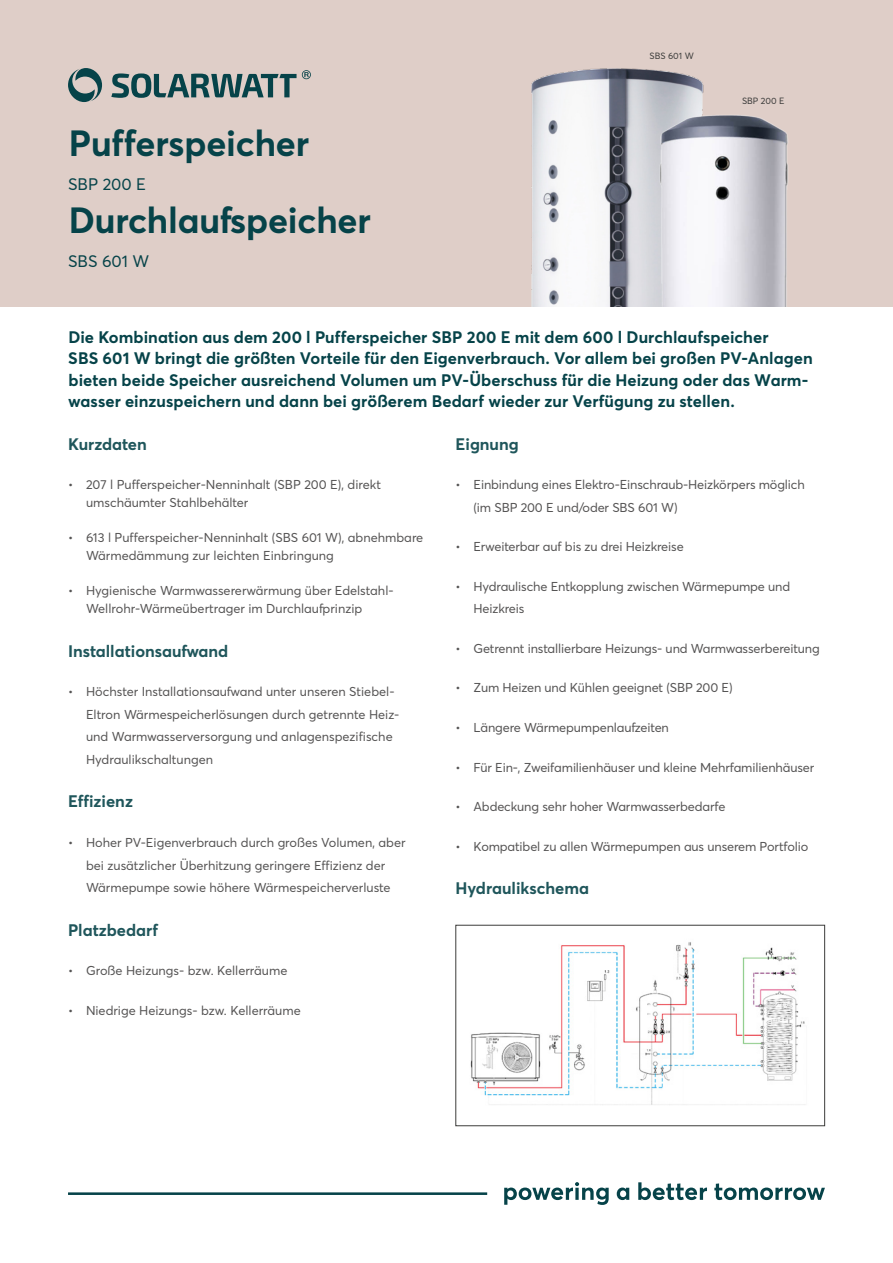
<style>
.page{position:relative;width:893px;height:1263px;background:#fff}
.page>*{position:absolute;margin:0;border:0;box-sizing:border-box;transform-origin:0 0}
.t1{font:700 36px "Averta";letter-spacing:-.005em;color:#064349}
.t2{font:700 16.5px/21.3px "Averta";letter-spacing:.005em;color:#064349}
.t3{font:700 16.5px "Averta";color:#1f565b}
.t4{font:16.5px "Averta";color:#064349}
.t5{font:12.75px/22.5px "Averta";color:#555454}
.t6{font:9px "Averta";color:#3c3c3b}
</style>
<div class="page">
<div style="left:0;top:0;width:893px;height:307px;background:#dfcec8"></div>
<svg style="left:68px;top:68px;width:243px;height:34px"></svg>
<svg style="left:68px;top:1182px;width:757px;height:23px"></svg>
<img style="left:470px;top:942px;width:335px;height:163px">
<div style="left:455px;top:925px;width:370px;height:201px;border:1px solid #3c3c3b"></div>
<img style="left:531px;top:68px;width:65px;height:239px">
<img style="left:596px;top:68px;width:192px;height:239px">
<h1 class="t1" style="left:69px;top:118px;width:242px">Pufferspeicher</h1>
<p class="t4" style="left:68px;top:173px;width:80px">SBP 200 E</p>
<h1 class="t1" style="left:69px;top:194px;width:303px">Durchlaufspeicher</h1>
<p class="t4" style="left:68px;top:249px;width:83px">SBS 601 W</p>
<p class="t6" style="left:649px;top:50px;width:46px">SBS 601 W</p>
<p class="t6" style="left:742px;top:95px;width:44px">SBP 200 E</p>
<p class="t2" style="left:68px;top:326px;width:746px">Die Kombination aus dem 200 l Pufferspeicher SBP 200 E mit dem 600 l Durchlaufspeicher<br>SBS 601 W bringt die größten Vorteile für den Eigenverbrauch. Vor allem bei großen PV-Anlagen bieten beide Speicher ausreichend Volumen um PV-Überschuss für die Heizung oder das Warm&shy;wasser einzuspeichern und dann bei größerem Bedarf wieder zur Verfügung zu stellen.</p>
<p class="t3" style="left:68px;top:432px;width:80px">Kurzdaten</p>
<p class="t5" style="left:86px;top:475px;width:296px;line-height:18px;text-indent:-18px">• 207 l Pufferspeicher-Nenninhalt (SBP 200 E), direkt umschäumter Stahlbehälter</p>
<p class="t5" style="left:86px;top:528px;width:339px;line-height:18px;text-indent:-18px">• 613 l Pufferspeicher-Nenninhalt (SBS 601 W), abnehmbare<br>Wärmedämmung zur leichten Einbringung</p>
<p class="t5" style="left:86px;top:581px;width:309px;line-height:18px;text-indent:-18px">• Hygienische Warmwassererwärmung über Edelstahl-<br>Wellrohr-Wärmeübertrager im Durchlaufprinzip</p>
<p class="t3" style="left:68px;top:639px;width:162px">Installationsaufwand</p>
<p class="t5" style="left:86px;top:680px;width:315px;text-indent:-18px">• Höchster Installationsaufwand unter unseren Stiebel-Eltron Wärmespeicherlösungen durch getrennte Heiz&shy;und Warmwasserversorgung und anlagenspezifische Hydraulikschaltungen</p>
<p class="t3" style="left:68px;top:790px;width:66px">Effizienz</p>
<p class="t5" style="left:68px;top:831px;width:339px;text-align:center">• Hoher PV-Eigenverbrauch durch großes Volumen, aber bei zusätzlicher Überhitzung geringere Effizienz der<br>Wärmepumpe sowie höhere Wärmespeicherverluste</p>
<p class="t3" style="left:68px;top:918px;width:92px">Platzbedarf</p>
<p class="t5" style="left:68px;top:959px;width:221px">• Große Heizungs- bzw. Kellerräume</p>
<p class="t5" style="left:68px;top:998px;width:234px">• Niedrige Heizungs- bzw. Kellerräume</p>
<p class="t3" style="left:455px;top:432px;width:65px">Eignung</p>
<p class="t5" style="left:473px;top:473px;width:333px;text-indent:-18px">• Einbindung eines Elektro-Einschraub-Heizkörpers möglich (im SBP 200 E und/oder SBS 601 W)</p>
<p class="t5" style="left:455px;top:535px;width:230px">• Erweiterbar auf bis zu drei Heizkreise</p>
<p class="t5" style="left:473px;top:575px;width:318px;text-indent:-18px">• Hydraulische Entkopplung zwischen Wärmepumpe und<br>Heizkreis</p>
<p class="t5" style="left:455px;top:637px;width:366px">• Getrennt installierbare Heizungs- und Warmwasserbereitung</p>
<p class="t5" style="left:455px;top:676px;width:279px">• Zum Heizen und Kühlen geeignet (SBP 200 E)</p>
<p class="t5" style="left:455px;top:716px;width:215px">• Längere Wärmepumpenlaufzeiten</p>
<p class="t5" style="left:455px;top:755px;width:360px">• Für Ein-, Zweifamilienhäuser und kleine Mehrfamilienhäuser</p>
<p class="t5" style="left:455px;top:795px;width:271px">• Abdeckung sehr hoher Warmwasserbedarfe</p>
<p class="t5" style="left:455px;top:834px;width:354px">• Kompatibel zu allen Wärmepumpen aus unserem Portfolio</p>
<p class="t3" style="left:455px;top:876px;width:135px">Hydraulikschema</p>
</div>
